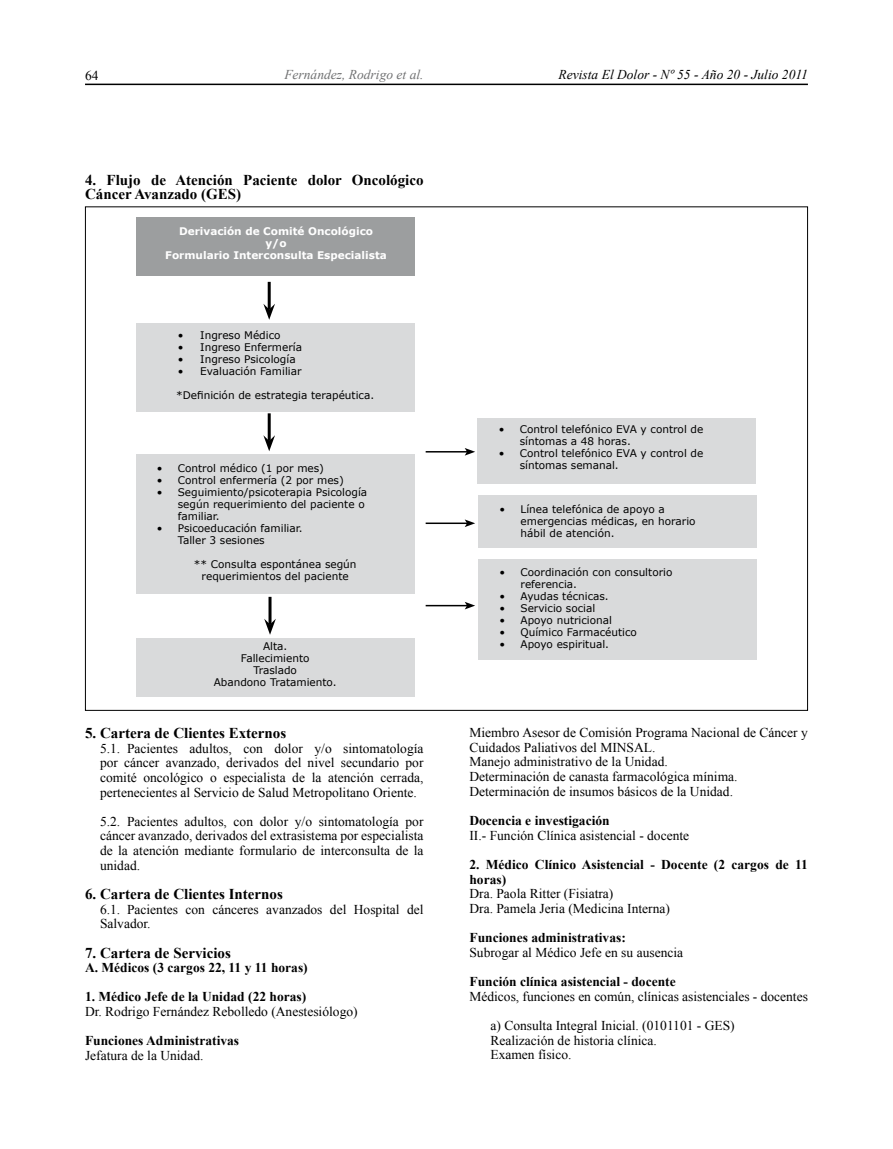
<style>
.page{position:relative;width:893px;height:1149px;background:#fff}
.page>*{position:absolute;margin:0;border:0;box-sizing:border-box;transform-origin:0 0}
.t1{font:700 15px/14.7px "Times New Roman";color:#000}
.t2{font:13.5px/14.5px "Times New Roman";color:#000}
.t3{font:700 13.5px/14.5px "Times New Roman";color:#000}
.t4{font:italic 13.5px "Times New Roman";color:#000}
.t5{font:italic 13.5px "Times New Roman";color:#707172}
.t6{font:10.5px/12px "Verdana";color:#000}
.t7{font:700 10.5px/12px "Verdana";color:#fff;text-align:center}
</style>
<div class="page">
<hr style="left:85px;top:84px;width:723px;height:1px;background:#000">
<div style="left:136px;top:216px;width:279px;height:59px;background:#9c9e9f"></div>
<svg style="left:268px;top:596px;width:4px;height:22px"></svg>
<svg style="left:264px;top:618px;width:12px;height:16px"></svg>
<hr style="left:426px;top:451px;width:41px;height:1px;background:#000">
<svg style="left:465px;top:448px;width:10px;height:7px"></svg>
<hr style="left:426px;top:522px;width:41px;height:2px;background:#000">
<svg style="left:465px;top:519px;width:10px;height:8px"></svg>
<hr style="left:426px;top:604px;width:41px;height:2px;background:#000">
<svg style="left:465px;top:602px;width:10px;height:7px"></svg>
<div style="left:136px;top:323px;width:278px;height:88px;background:#d9dadb"></div>
<div style="left:136px;top:454px;width:278px;height:139px;background:#d9dadb"></div>
<div style="left:136px;top:637px;width:278px;height:59px;background:#d9dadb"></div>
<div style="left:477px;top:418px;width:279px;height:65px;background:#d9dadb"></div>
<div style="left:478px;top:495px;width:279px;height:53px;background:#d9dadb"></div>
<div style="left:478px;top:559px;width:279px;height:101px;background:#d9dadb"></div>
<hr style="left:268px;top:413px;width:3px;height:28px;background:#000">
<svg style="left:263px;top:435px;width:12px;height:16px"></svg>
<hr style="left:268px;top:282px;width:3px;height:27px;background:#000">
<svg style="left:263px;top:303px;width:12px;height:17px"></svg>
<p class="t2" style="left:85px;top:68px;width:15px">64</p>
<p class="t4" style="left:559px;top:65px;width:251px">Revista El Dolor - Nº 55 - Año 20 - Julio 2011</p>
<p class="t5" style="left:284px;top:65px;width:141px">Fernández, Rodrigo et al.</p>
<p class="t1" style="left:85px;top:172px;width:340px">4. Flujo de Atención Paciente dolor Oncológico<br>Cáncer Avanzado (GES)</p>
<p class="t7" style="left:165px;top:225px;width:223px">Derivación de Comité Oncológico<br>y/o<br>Formulario Interconsulta Especialista</p>
<p class="t6" style="left:178px;top:328px;width:104px">• Ingreso Médico</p>
<p class="t6" style="left:178px;top:340px;width:126px">• Ingreso Enfermería</p>
<p class="t6" style="left:178px;top:352px;width:119px">• Ingreso Psicología</p>
<p class="t6" style="left:178px;top:364px;width:125px">• Evaluación Familiar</p>
<p class="t6" style="left:176px;top:388px;width:199px">*Definición de estrategia terapéutica.</p>
<p class="t6" style="left:157px;top:462px;width:169px">• Control médico (1 por mes)</p>
<p class="t6" style="left:157px;top:474px;width:189px">• Control enfermería (2 por mes)</p>
<p class="t6" style="left:178px;top:486px;width:191px;text-indent:-21px">• Seguimiento/psicoterapia Psicología según requerimiento del paciente o familiar.</p>
<p class="t6" style="left:178px;top:522px;width:126px;text-indent:-21px">• Psicoeducación familiar.<br>Taller 3 sesiones</p>
<p class="t6" style="left:194px;top:558px;width:164px;text-align:center">** Consulta espontánea según requerimientos del paciente</p>
<p class="t6" style="left:214px;top:640px;width:125px;text-align:center">Alta.<br>Fallecimiento<br>Traslado<br>Abandono Tratamiento.</p>
<p class="t1" style="left:85px;top:725px;width:203px">5. Cartera de Clientes Externos</p>
<p class="t2" style="left:100px;top:740px;width:325px;text-align:justify">5.1. Pacientes adultos, con dolor y/o sintomatología por cáncer avanzado, derivados del nivel secundario por comité oncológico o especialista de la atención cerrada, pertenecientes al Servicio de Salud Metropolitano Oriente.</p>
<p class="t2" style="left:100px;top:813px;width:325px;text-align:justify">5.2. Pacientes adultos, con dolor y/o sintomatología por cáncer avanzado, derivados del extrasistema por especialista de la atención mediante formulario de interconsulta de la unidad.</p>
<p class="t1" style="left:85px;top:886px;width:199px">6. Cartera de Clientes Internos</p>
<p class="t2" style="left:100px;top:901px;width:325px">6.1. Pacientes con cánceres avanzados del Hospital del<br>Salvador.</p>
<p class="t1" style="left:85px;top:944px;width:147px">7. Cartera de Servicios</p>
<p class="t3" style="left:85px;top:959px;width:224px">A. Médicos (3 cargos 22, 11 y 11 horas)</p>
<p class="t3" style="left:85px;top:989px;width:223px">1. Médico Jefe de la Unidad (22 horas)</p>
<p class="t2" style="left:85px;top:1003px;width:274px">Dr. Rodrigo Fernández Rebolledo (Anestesiólogo)</p>
<p class="t3" style="left:85px;top:1032px;width:156px">Funciones Administrativas</p>
<p class="t2" style="left:85px;top:1047px;width:120px">Jefatura de la Unidad.</p>
<p class="t6" style="left:520px;top:423px;width:185px;text-indent:-21px">• Control telefónico EVA y control de síntomas a 48 horas.</p>
<p class="t6" style="left:520px;top:447px;width:185px;text-indent:-21px">• Control telefónico EVA y control de síntomas semanal.</p>
<p class="t6" style="left:520px;top:502px;width:177px;text-indent:-21px">• Línea telefónica de apoyo a emergencias médicas, en horario hábil de atención.</p>
<p class="t6" style="left:520px;top:565px;width:153px;text-indent:-21px">• Coordinación con consultorio referencia.</p>
<p class="t6" style="left:499px;top:589px;width:111px">• Ayudas técnicas.</p>
<p class="t6" style="left:499px;top:601px;width:97px">• Servicio social</p>
<p class="t6" style="left:499px;top:613px;width:114px">• Apoyo nutricional</p>
<p class="t6" style="left:499px;top:625px;width:139px">• Químico Farmacéutico</p>
<p class="t6" style="left:499px;top:637px;width:111px">• Apoyo espiritual.</p>
<p class="t2" style="left:469px;top:725px;width:340px">Miembro Asesor de Comisión Programa Nacional de Cáncer y Cuidados Paliativos del MINSAL.<br>Manejo administrativo de la Unidad.<br>Determinación de canasta farmacológica mínima.<br>Determinación de insumos básicos de la Unidad.</p>
<p class="t3" style="left:469px;top:812px;width:142px">Docencia e investigación</p>
<p class="t2" style="left:469px;top:827px;width:221px">II.- Función Clínica asistencial - docente</p>
<p class="t3" style="left:469px;top:856px;width:340px">2. Médico Clínico Asistencial - Docente (2 cargos de 11 horas)</p>
<p class="t2" style="left:469px;top:885px;width:202px">Dra. Paola Ritter (Fisiatra)<br>Dra. Pamela Jeria (Medicina Interna)</p>
<p class="t3" style="left:469px;top:929px;width:158px">Funciones administrativas:</p>
<p class="t2" style="left:469px;top:944px;width:215px">Subrogar al Médico Jefe en su ausencia</p>
<p class="t3" style="left:469px;top:973px;width:208px">Función clínica asistencial - docente</p>
<p class="t2" style="left:490px;top:980px;width:319px;line-height:29.2px;text-indent:-21px">Médicos, funciones en común, clínicas asistenciales - docentes a) Consulta Integral Inicial. (0101101 - GES)</p>
<p class="t2" style="left:490px;top:1032px;width:168px">Realización de historia clínica.<br>Examen físico.</p>
</div>
